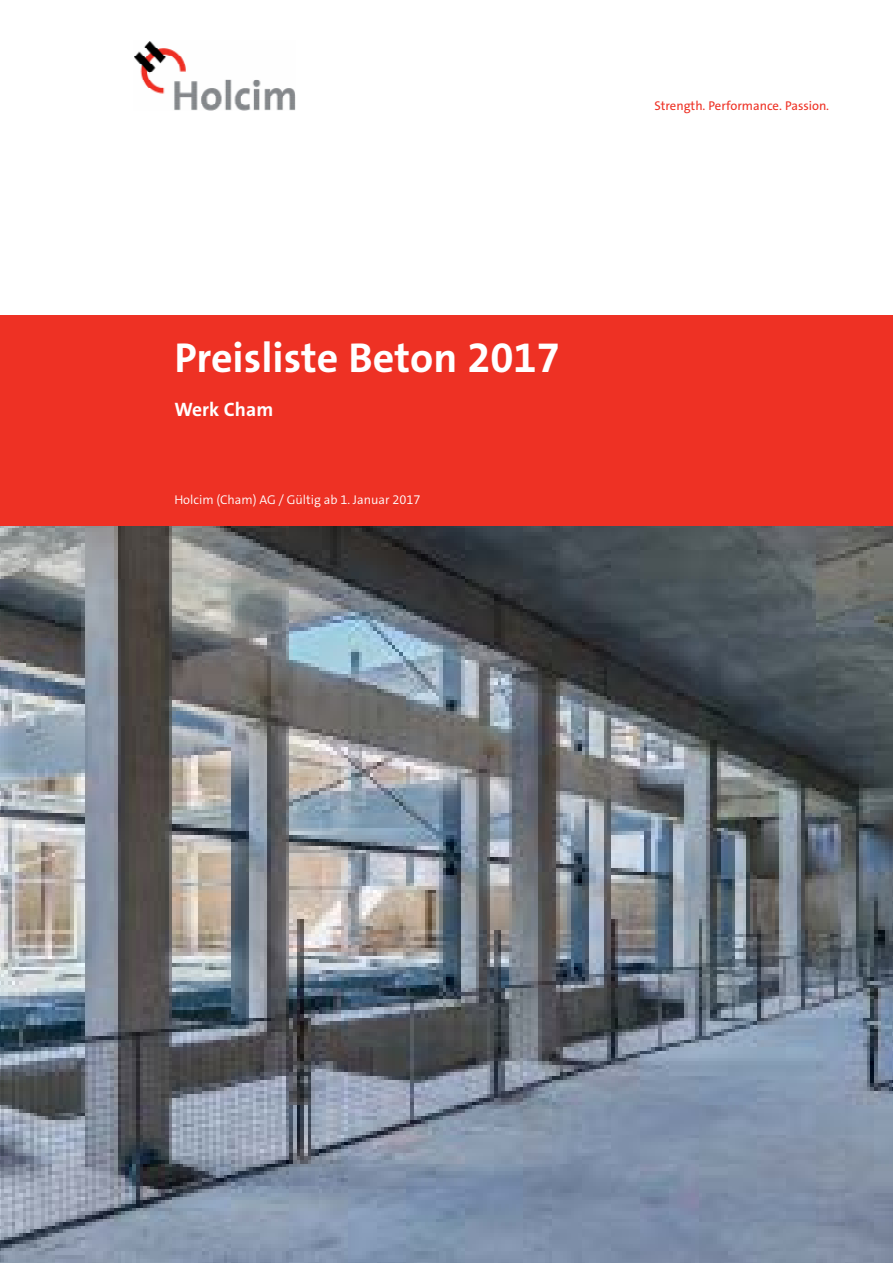
<style>
.page{position:relative;width:893px;height:1263px;background:#fff}
.page>*{position:absolute;margin:0;border:0;box-sizing:border-box;transform-origin:0 0}
.t1{font:42px "The Sans LP7 Bld";color:#fff}
.t2{font:19.5px "The Sans LP7 Bld";color:#fff}
.t3{font:12.75px "The Sans LP4 Se Lig";color:#fff}
.t4{font:12.75px "The Sans LP5 Plain";color:#ee3124}
</style>
<div class="page">
<div style="left:0;top:316px;width:893px;height:210px;background:#ee3124"></div>
<img style="left:0;top:526px;width:893px;height:737px">
<img style="left:134px;top:41px;width:161px;height:70px">
<h1 class="t1" style="left:174px;top:331px;width:387px">Preisliste Beton 2017</h1>
<h2 class="t2" style="left:174px;top:397px;width:100px">Werk Cham</h2>
<p class="t3" style="left:174px;top:491px;width:248px">Holcim (Cham) AG / Gültig ab 1. Januar 2017</p>
<p class="t4" style="left:654px;top:97px;width:176px">Strength. Performance. Passion.</p>
</div>
